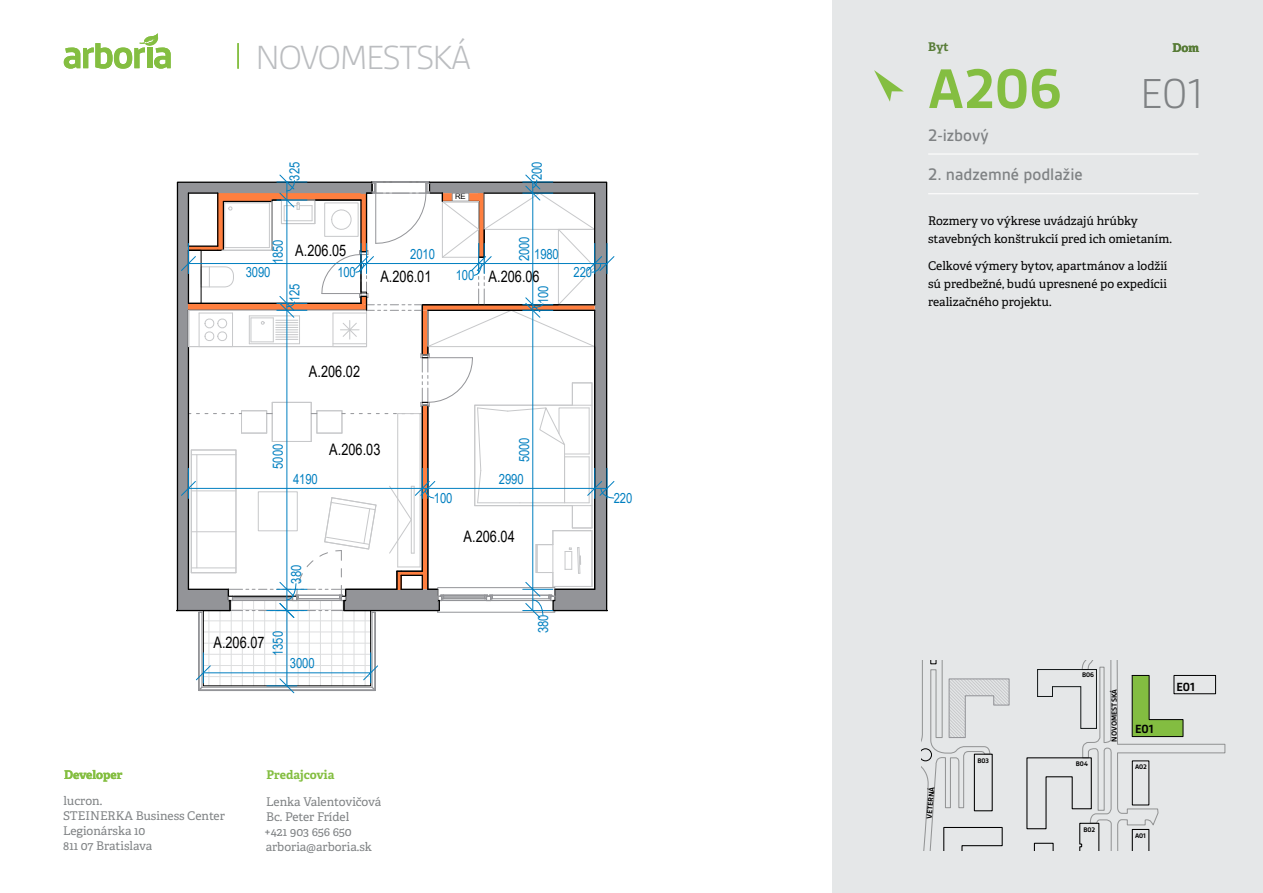
<style>
.page{position:relative;width:1263px;height:893px;background:#fff}
.page>*{position:absolute;margin:0;border:0;box-sizing:border-box;transform-origin:0 0}
.t1{font:700 60px "Gesta";color:#84be41}
.t2{font:300 45px "Gesta";color:#7f8284}
.t3{font:300 36px "Gesta";letter-spacing:-.025em;color:#bbbdc0}
.t4{font:500 18px "Gesta";color:#7f8284}
.t5{font:15.9px "Arial";color:#000;scale:.8 1}
.t6{font:14.1px "Arial";letter-spacing:-.01em;color:#007fc0;scale:.8 1}
.t7{font:700 12.75px "Gesta";color:#010101}
.t8{font:12px/18px "Adelle PE";color:#000}
.t9{font:12px/15px "Adelle PE";color:#7f8284}
.t10{font:700 12px "Adelle PE";letter-spacing:-.005em;color:#84be41}
.t11{font:700 12px "Adelle PE";color:#587c37}
.t12{font:700 7.95px "Gesta";color:#010101}
.t13{font:7.8px "Arial";color:#000}
.t14{font:700 7.05px "Gesta";color:#010101}
</style>
<div class="page">
<div style="left:832px;top:0;width:431px;height:893px;background:#e5e7e8"></div>
<hr style="left:928px;top:193px;width:270px;height:1px;background:#fff">
<hr style="left:928px;top:153px;width:270px;height:2px;background:#fff">
<svg style="left:874px;top:70px;width:30px;height:32px"></svg>
<svg style="left:64px;top:33px;width:107px;height:36px"></svg>
<hr style="left:237px;top:43px;width:2px;height:26px;background:#84be41">
<svg style="left:922px;top:661px;width:303px;height:189px"></svg>
<svg style="left:922px;top:748px;width:10px;height:13px"></svg>
<svg style="left:930px;top:661px;width:6px;height:3px"></svg>
<svg style="left:1132px;top:829px;width:17px;height:21px"></svg>
<div style="left:1132px;top:760px;width:17px;height:45px;border:1px solid #010101"></div>
<svg style="left:1131px;top:675px;width:53px;height:62px"></svg>
<div style="left:1173px;top:675px;width:43px;height:19px;border:1px solid #010101"></div>
<svg style="left:177px;top:174px;width:438px;height:519px"></svg>
<h3 class="t3" style="left:256px;top:37px;width:216px">NOVOMESTSKÁ</h3>
<p class="t6" style="left:285px;top:181px;width:25px;rotate:-90deg">325</p>
<p class="t6" style="left:527px;top:180px;width:25px;rotate:-90deg">200</p>
<p class="t13" style="left:455px;top:191px;width:12px">RE</p>
<p class="t6" style="left:268px;top:264px;width:32px;rotate:-90deg">1850</p>
<h3 class="t5" style="left:295px;top:239px;width:65px">A.206.05</h3>
<p class="t6" style="left:410px;top:244px;width:32px">2010</p>
<p class="t6" style="left:514px;top:261px;width:32px;rotate:-90deg">2000</p>
<p class="t6" style="left:534px;top:244px;width:32px">1980</p>
<p class="t6" style="left:246px;top:262px;width:32px">3090</p>
<p class="t6" style="left:337px;top:262px;width:25px">100</p>
<p class="t6" style="left:285px;top:302px;width:25px;rotate:-90deg">125</p>
<h3 class="t5" style="left:380px;top:265px;width:65px">A.206.01</h3>
<p class="t6" style="left:456px;top:265px;width:25px">100</p>
<h3 class="t5" style="left:489px;top:265px;width:65px">A.206.06</h3>
<p class="t6" style="left:533px;top:304px;width:25px;rotate:-90deg">100</p>
<p class="t6" style="left:573px;top:262px;width:25px">220</p>
<h3 class="t5" style="left:309px;top:360px;width:65px">A.206.02</h3>
<p class="t6" style="left:268px;top:469px;width:32px;rotate:-90deg">5000</p>
<p class="t6" style="left:293px;top:469px;width:32px">4190</p>
<h3 class="t5" style="left:329px;top:438px;width:65px">A.206.03</h3>
<p class="t6" style="left:286px;top:584px;width:25px;rotate:-90deg">380</p>
<h3 class="t5" style="left:213px;top:631px;width:65px">A.206.07</h3>
<p class="t6" style="left:268px;top:656px;width:32px;rotate:-90deg">1350</p>
<p class="t6" style="left:290px;top:654px;width:32px">3000</p>
<p class="t6" style="left:434px;top:488px;width:25px">100</p>
<p class="t6" style="left:514px;top:462px;width:32px;rotate:-90deg">5000</p>
<p class="t6" style="left:499px;top:469px;width:32px">2990</p>
<h3 class="t5" style="left:464px;top:525px;width:65px">A.206.04</h3>
<p class="t6" style="left:533px;top:633px;width:25px;rotate:-90deg">380</p>
<p class="t6" style="left:614px;top:488px;width:25px">220</p>
<p class="t10" style="left:64px;top:766px;width:60px">Developer</p>
<p class="t10" style="left:267px;top:766px;width:69px">Predajcovia</p>
<p class="t9" style="left:63px;top:793px;width:163px">lucron.<br>STEINERKA Business Center<br>Legionárska 10<br>811 07 Bratislava</p>
<p class="t9" style="left:264px;top:793px;width:119px">Lenka Valentovičová<br>Bc. Peter Frídel<br>+421 903 656 650 arboria@arboria.sk</p>
<p class="t11" style="left:928px;top:38px;width:22px">Byt</p>
<h1 class="t1" style="left:928px;top:55px;width:135px">A206</h1>
<h3 class="t4" style="left:928px;top:125px;width:62px">2-izbový</h3>
<h3 class="t4" style="left:928px;top:164px;width:156px">2. nadzemné podlažie</h3>
<p class="t11" style="left:1172px;top:39px;width:28px">Dom</p>
<h2 class="t2" style="left:1140px;top:68px;width:65px">E01</h2>
<p class="t8" style="left:928px;top:211px;width:245px">Rozmery vo výkrese uvádzajú hrúbky stavebných konštrukcií pred ich omietaním.</p>
<p class="t8" style="left:928px;top:256px;width:241px;text-align:justify">Celkové výmery bytov, apartmánov a lodžií sú predbežné, budú upresnené po expedícii realizačného projektu.</p>
<p class="t12" style="left:925px;top:818px;width:33px;rotate:-85deg">VETERNÁ</p>
<p class="t14" style="left:977px;top:757px;width:13px">B03</p>
<p class="t14" style="left:1082px;top:671px;width:14px">B06</p>
<p class="t14" style="left:1076px;top:760px;width:14px">B04</p>
<p class="t12" style="left:1110px;top:742px;width:54px;rotate:-90deg">NOVOMESTSKÁ</p>
<p class="t7" style="left:1135px;top:721px;width:20px">E01</p>
<p class="t14" style="left:1135px;top:763px;width:13px">A02</p>
<p class="t14" style="left:1083px;top:826px;width:13px">B02</p>
<p class="t14" style="left:1135px;top:831px;width:13px">A01</p>
<p class="t7" style="left:1176px;top:680px;width:20px">E01</p>
</div>
